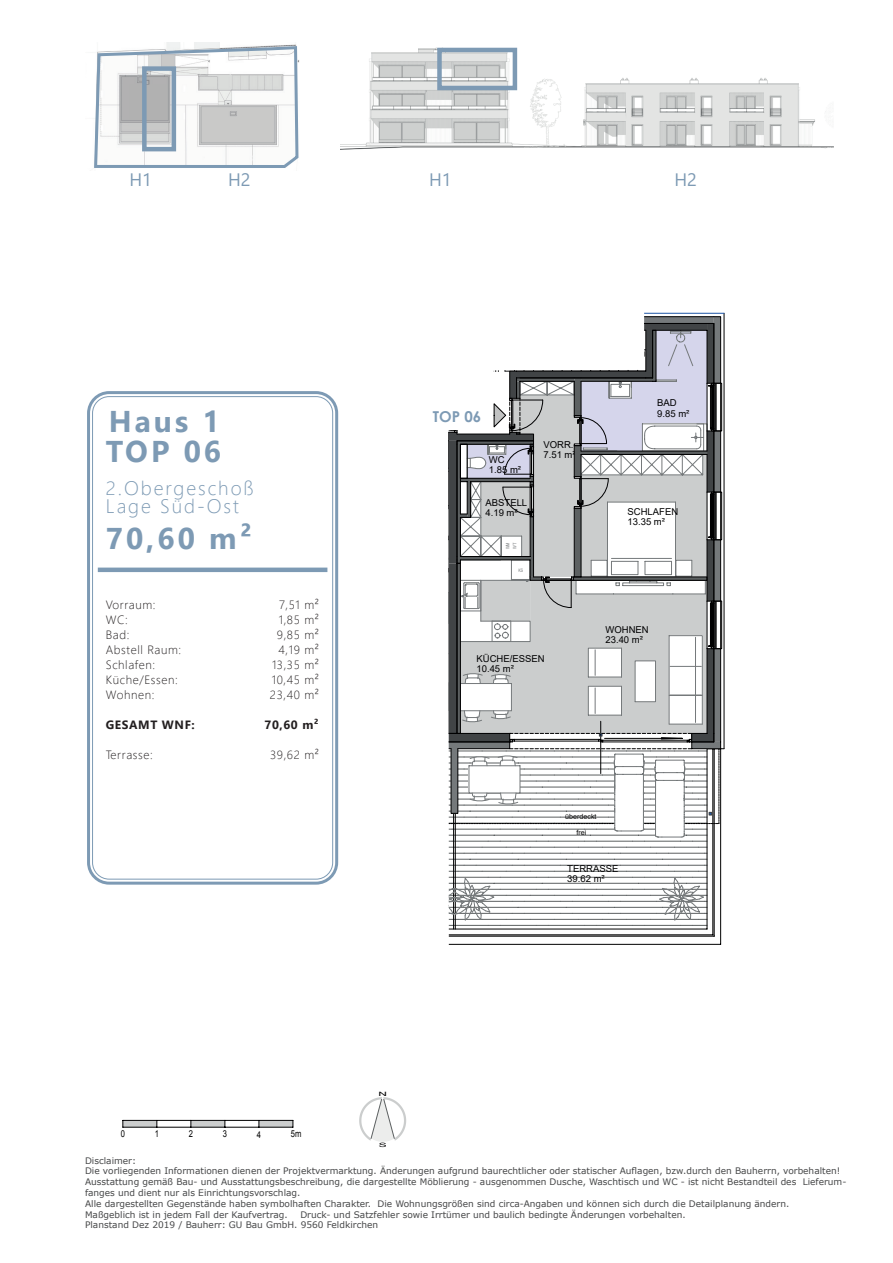
<style>
.page{position:relative;width:893px;height:1263px;background:#fff}
.page>*{position:absolute;margin:0;border:0;box-sizing:border-box;transform-origin:0 0}
.t1{font:700 30px "Segoe UI";letter-spacing:.1em;color:#7d9ab4}
.t2{font:300 19.5px/18px "Segoe UI";letter-spacing:.1em;color:#7d9ab4}
.t3{font:18px "Segoe UI";color:#7d9ab4}
.t4{font:700 15px "Century Gothic";color:#7d9ab4}
.t5{font:300 12px "Segoe UI";letter-spacing:.05em;color:#231f20}
.t6{font:700 12px "Segoe UI";letter-spacing:.05em;color:#231f20}
.t7{font:9.45px/10.2px "Arial";color:#000001}
.t8{font:9.45px "Arial";color:#000001;scale:.8 1}
.t9{font:9px/10.8px "Verdana";color:#464748}
.t10{font:7.2px "Arial";color:#000001}
.t11{font:6px "Arial";color:#000001;scale:2 1}
.t12{font:6px "Arial";color:#000001;scale:.8 1}
.t13{font:4.8px/6.8px "Arial Narrow";color:#75797b}
.t14{font:4.8px "Arial";color:#75797b;scale:.75 1}
</style>
<div class="page">
<svg style="left:359px;top:1097px;width:47px;height:45px"></svg>
<svg style="left:122px;top:1120px;width:171px;height:7px"></svg>
<hr style="left:123px;top:1120px;width:68px;height:1px;background:#000001">
<hr style="left:191px;top:1120px;width:34px;height:1px;background:#000001">
<hr style="left:123px;top:1127px;width:102px;height:1px;background:#000001">
<hr style="left:225px;top:1120px;width:68px;height:1px;background:#000001">
<hr style="left:225px;top:1127px;width:68px;height:1px;background:#000001">
<img style="left:340px;top:47px;width:493px;height:103px">
<svg style="left:94px;top:42px;width:206px;height:126px"></svg>
<svg style="left:449px;top:312px;width:276px;height:633px"></svg>
<div style="left:87px;top:391px;width:251px;height:494px;border:3px solid #7d9ab4;border-radius:21px"></div>
<div style="left:92px;top:396px;width:241px;height:484px;border:1px solid #7d9ab4;border-radius:17px"></div>
<hr style="left:98px;top:568px;width:229px;height:4px;background:#7d9ab4">
<div style="left:142px;top:66px;width:34px;height:85px;border:4px solid #7d9ab4"></div>
<div style="left:437px;top:48px;width:80px;height:42px;border:4px solid #7d9ab4"></div>
<h3 class="t3" style="left:129px;top:163px;width:24px">H1</h3>
<h3 class="t3" style="left:228px;top:163px;width:24px">H2</h3>
<h3 class="t3" style="left:429px;top:162px;width:24px">H1</h3>
<h3 class="t3" style="left:674px;top:162px;width:24px">H2</h3>
<h1 class="t1" style="left:109px;top:393px;width:112px">Haus 1</h1>
<h3 class="t4" style="left:433px;top:405px;width:50px">TOP 06</h3>
<h1 class="t1" style="left:106px;top:423px;width:117px">TOP 06</h1>
<h2 class="t2" style="left:106px;top:477px;width:149px">2.Obergeschoß<br>Lage Süd-Ost</h2>
<h1 class="t1" style="left:106px;top:510px;width:148px">70,60 m²</h1>
<p class="t7" style="left:489px;top:455px;width:34px">WC<br>1.85 m²</p>
<p class="t7" style="left:485px;top:498px;width:43px">ABSTELL<br>4.19 m²</p>
<p class="t13" style="left:504px;top:549px;width:8px;rotate:-90deg">WM<br>WT</p>
<p class="t14" style="left:518px;top:567px;width:8px">KS</p>
<p class="t7" style="left:543px;top:440px;width:34px">VORR.<br>7.51 m²</p>
<h3 class="t5" style="left:106px;top:593px;width:51px">Vorraum:</h3>
<h3 class="t5" style="left:279px;top:593px;width:41px">7,51 m²</h3>
<h3 class="t5" style="left:106px;top:608px;width:24px">WC:</h3>
<h3 class="t5" style="left:279px;top:608px;width:41px">1,85 m²</h3>
<h3 class="t5" style="left:106px;top:623px;width:25px">Bad:</h3>
<h3 class="t5" style="left:277px;top:623px;width:43px">9,85 m²</h3>
<h3 class="t5" style="left:106px;top:638px;width:77px">Abstell Raum:</h3>
<h3 class="t5" style="left:279px;top:638px;width:42px">4,19 m²</h3>
<h3 class="t5" style="left:106px;top:653px;width:51px">Schlafen:</h3>
<h3 class="t5" style="left:272px;top:653px;width:48px">13,35 m²</h3>
<h3 class="t5" style="left:106px;top:668px;width:74px">Küche/Essen:</h3>
<h3 class="t5" style="left:272px;top:668px;width:48px">10,45 m²</h3>
<h3 class="t5" style="left:106px;top:683px;width:50px">Wohnen:</h3>
<h3 class="t5" style="left:270px;top:683px;width:50px">23,40 m²</h3>
<h3 class="t6" style="left:106px;top:713px;width:90px">GESAMT WNF:</h3>
<h3 class="t6" style="left:265px;top:713px;width:56px">70,60 m²</h3>
<h3 class="t5" style="left:106px;top:743px;width:48px">Terrasse:</h3>
<h3 class="t5" style="left:270px;top:743px;width:50px">39,62 m²</h3>
<p class="t7" style="left:258px;top:633px;width:45px">WOHNEN</p>
<p class="t7" style="left:476px;top:653px;width:70px">KÜCHE/ESSEN<br>10.45 m²</p>
<p class="t7" style="left:657px;top:398px;width:34px">BAD<br>9.85 m²</p>
<p class="t7" style="left:627px;top:506px;width:52px">SCHLAFEN<br>13.35 m²</p>
<p class="t7" style="left:605px;top:625px;width:45px">WOHNEN<br>23.40 m²</p>
<p class="t10" style="left:565px;top:811px;width:33px">überdeckt</p>
<p class="t10" style="left:577px;top:828px;width:11px">frei</p>
<p class="t11" style="left:379px;top:1090px;width:6px">N</p>
<p class="t7" style="left:567px;top:863px;width:53px">TERRASSE<br>39.62 m²</p>
<p class="t12" style="left:187px;top:1128px;width:5px">2</p>
<p class="t8" style="left:121px;top:1128px;width:7px">0</p>
<p class="t8" style="left:155px;top:1128px;width:7px">1</p>
<p class="t8" style="left:189px;top:1128px;width:7px">2</p>
<p class="t8" style="left:223px;top:1128px;width:7px">3</p>
<p class="t8" style="left:257px;top:1128px;width:7px">4</p>
<p class="t8" style="left:291px;top:1128px;width:15px">5m</p>
<p class="t9" style="left:85px;top:1155px;width:763px">Disclaimer:<br>Die vorliegenden Informationen dienen der Projektvermarktung. Änderungen aufgrund baurechtlicher oder statischer Auflagen, bzw.durch den Bauherrn, vorbehalten!<br>Ausstattung gemäß Bau- und Ausstattungsbeschreibung, die dargestellte Möblierung - ausgenommen Dusche, Waschtisch und WC - ist nicht Bestandteil des Lieferum&shy;fanges und dient nur als Einrichtungsvorschlag.<br>Alle dargestellten Gegenstände haben symbolhaften Charakter. Die Wohnungsgrößen sind circa-Angaben und können sich durch die Detailplanung ändern.<br>Maßgeblich ist in jedem Fall der Kaufvertrag.</p>
<p class="t11" style="left:379px;top:1141px;width:5px">S</p>
<p class="t9" style="left:85px;top:1209px;width:602px;text-indent:215px">Druck- und Satzfehler sowie Irrtümer und baulich bedingte Änderungen vorbehalten.<br>Planstand Dez 2019 / Bauherr: GU Bau GmbH. 9560 Feldkirchen</p>
</div>
